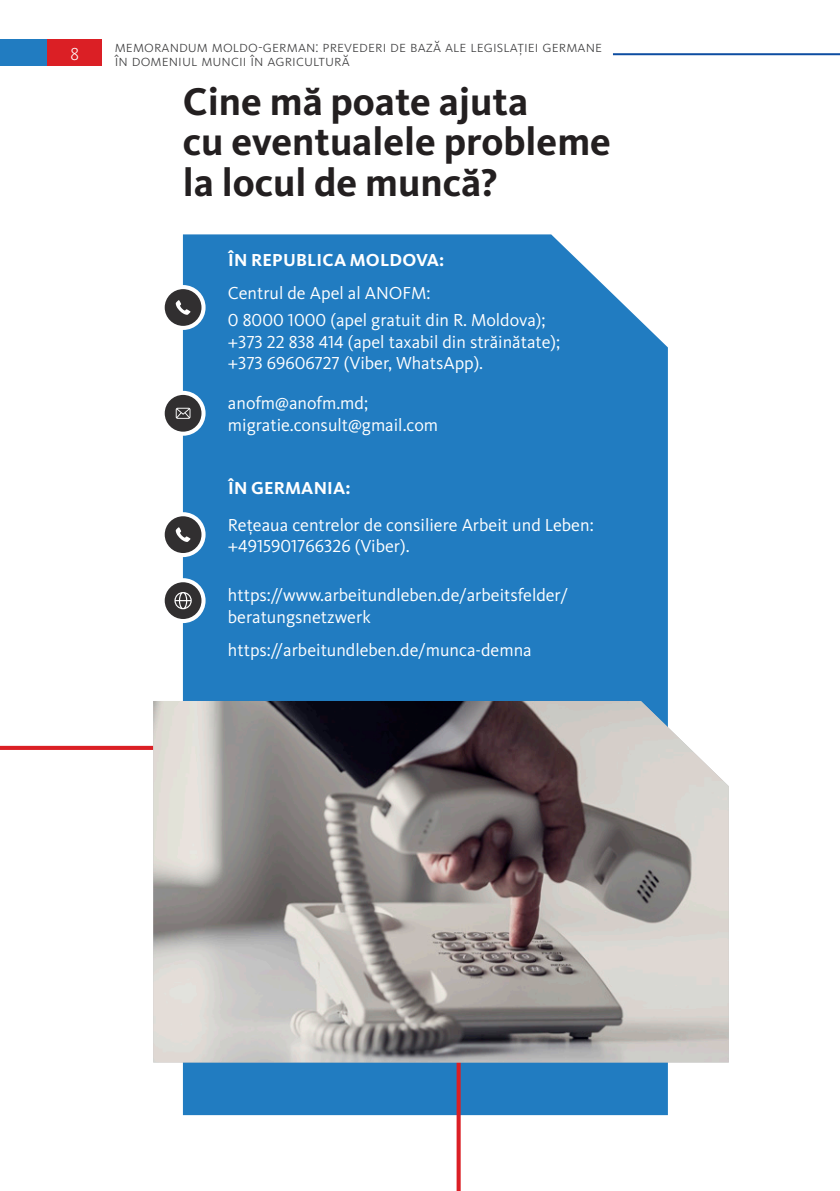
<style>
.page{position:relative;width:840px;height:1191px;background:#fff}
.page>*{position:absolute;margin:0;border:0;box-sizing:border-box;transform-origin:0 0}
.Headline{font:700 40px "Kievit Pro";color:#231f20}
.t1{font:18px/21.6px "Kievit Pro";color:#fff}
.t2{font:700 18px "Kievit Pro";letter-spacing:.01em;color:#fff}
.t3{font:300 18px "Kievit Pro";color:#fff}
.t4{font:300 16px/14px "Kievit Pro";letter-spacing:.005em;color:#3e3e3f}
</style>
<div class="page">
<div style="left:0;top:40px;width:61px;height:26px;background:#217cc1"></div>
<div style="left:48px;top:40px;width:54px;height:26px;background:#db1f25"></div>
<hr style="left:612px;top:53px;width:227px;height:2px;background:#0d4da1">
<div style="left:183px;top:234px;width:484px;height:881px;background:#217cc1"></div>
<svg style="left:0;top:745px;width:462px;height:446px"></svg>
<img style="left:153px;top:701px;width:575px;height:361px">
<svg style="left:162px;top:287px;width:41px;height:41px"></svg>
<div style="left:160px;top:285px;width:45px;height:45px;border:4px solid #fff;border-radius:50%"></div>
<svg style="left:162px;top:514px;width:41px;height:41px"></svg>
<div style="left:160px;top:512px;width:45px;height:45px;border:4px solid #fff;border-radius:50%"></div>
<svg style="left:162px;top:580px;width:41px;height:41px"></svg>
<div style="left:160px;top:578px;width:45px;height:45px;border:4px solid #fff;border-radius:50%"></div>
<svg style="left:162px;top:393px;width:41px;height:41px"></svg>
<div style="left:160px;top:391px;width:45px;height:45px;border:4px solid #fff;border-radius:50%"></div>
<svg style="left:176px;top:408px;width:14px;height:11px"></svg>
<svg style="left:175px;top:300px;width:16px;height:15px"></svg>
<svg style="left:175px;top:527px;width:16px;height:15px"></svg>
<svg style="left:174px;top:592px;width:18px;height:17px"></svg>
<p class="t3" style="left:71px;top:43px;width:10px">8</p>
<p class="t4" style="left:115px;top:39px;width:488px">Memorandum moldo-german: prevederi de bază ale legislației germane în domeniul muncii în agricultură</p>
<p class="Headline" style="left:183px;top:78px;width:347px">Сine mă poate ajuta</p>
<p class="Headline" style="left:183px;top:118px;width:429px">cu eventualele probleme</p>
<p class="Headline" style="left:183px;top:158px;width:316px">la locul de muncă?</p>
<p class="t2" style="left:228px;top:249px;width:218px">ÎN REPUBLICA MOLDOVA:</p>
<p class="t1" style="left:228px;top:282px;width:204px">Centrul de Apel al ANOFM:</p>
<p class="t1" style="left:228px;top:309px;width:319px">0 8000 1000 (apel gratuit din R. Moldova);</p>
<p class="t1" style="left:228px;top:331px;width:333px">+373 22 838 414 (apel taxabil din străinătate);</p>
<p class="t1" style="left:228px;top:352px;width:257px">+373 69606727 (Viber, WhatsApp).</p>
<p class="t1" style="left:228px;top:392px;width:141px">anofm@anofm.md;</p>
<p class="t1" style="left:228px;top:414px;width:212px">migratie.consult@gmail.com</p>
<p class="t2" style="left:228px;top:477px;width:124px">ÎN GERMANIA:</p>
<p class="t1" style="left:228px;top:514px;width:367px">Rețeaua centrelor de consiliere Arbeit und Leben:</p>
<p class="t1" style="left:228px;top:535px;width:183px">+4915901766326 (Viber).</p>
<p class="t1" style="left:228px;top:584px;width:341px">https://www.arbeitundleben.de/arbeitsfelder/ beratungsnetzwerk</p>
<p class="t1" style="left:228px;top:639px;width:305px">https://arbeitundleben.de/munca-demna</p>
</div>
